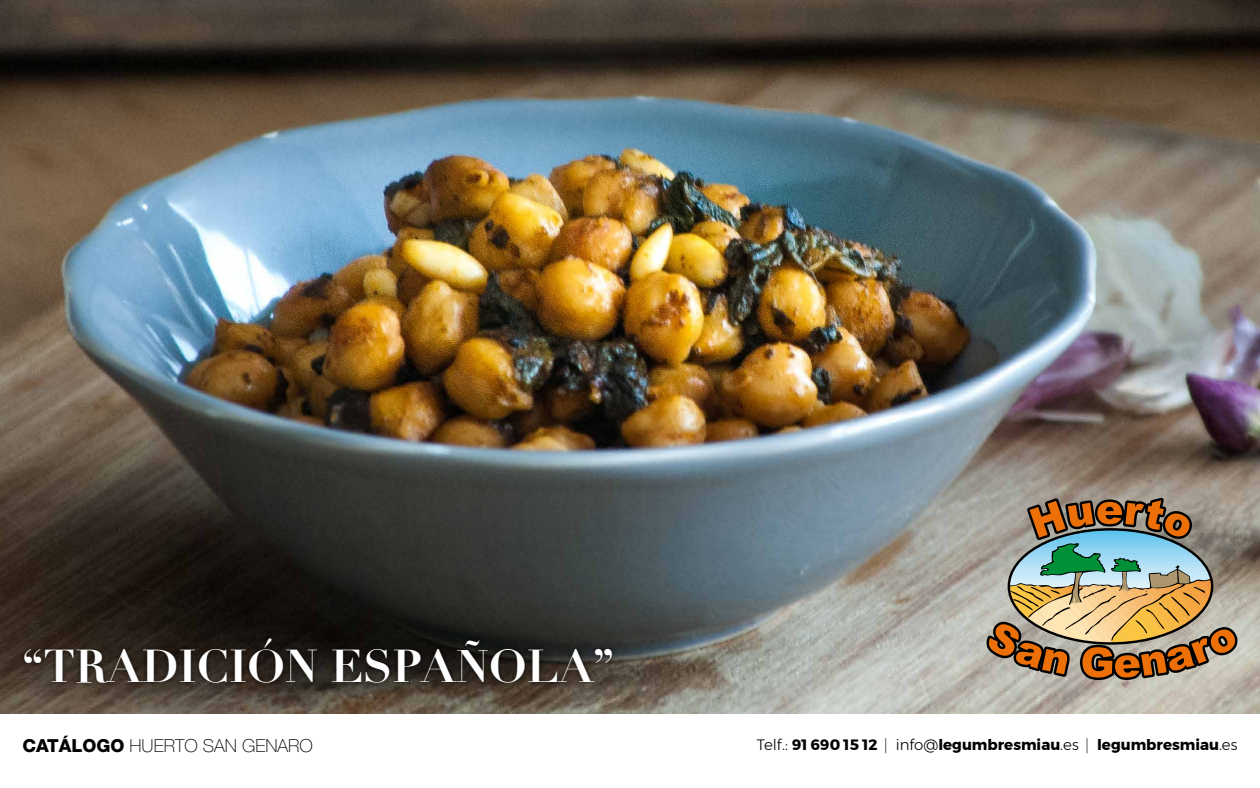
<style>
.page{position:relative;width:1260px;height:788px;background:#fff}
.page>*{position:absolute;margin:0;border:0;box-sizing:border-box;transform-origin:0 0}
.t1{font:700 45px "Didot";color:#fff}
.t2{font:100 18px "Helvetica Neue";color:#000}
.t3{font:700 15px "Montserrat";color:#000}
.s1{font-weight:800}
.s2{font-weight:300}
.s3{font-family:"Helvetica Neue";font-weight:100}
</style>
<div class="page">
<img style="left:0;top:0;width:1260px;height:713px">
<div style="left:20px;top:633px;width:597px;height:53px;background:#000;opacity:.75"></div>
<svg style="left:986px;top:497px;width:252px;height:183px"></svg>
<svg style="left:989px;top:500px;width:246px;height:177px"></svg>
<h1 class="t1" style="left:22px;top:637px;width:593px">“TRADICIÓN ESPAÑOLA”</h1>
<p class="t2" style="left:22px;top:735px;width:292px"><span class="s1">CATÁLOGO</span> HUERTO SAN GENARO</p>
<p class="t3" style="left:757px;top:732px;width:482px"><span class="s2">Telf.:</span> 91 690 15 12 <span class="s3">|</span> <span class="s2">info@</span>legumbresmiau<span class="s2">.es</span> <span class="s3">|</span> legumbresmiau<span class="s2">.es</span></p>
</div>
